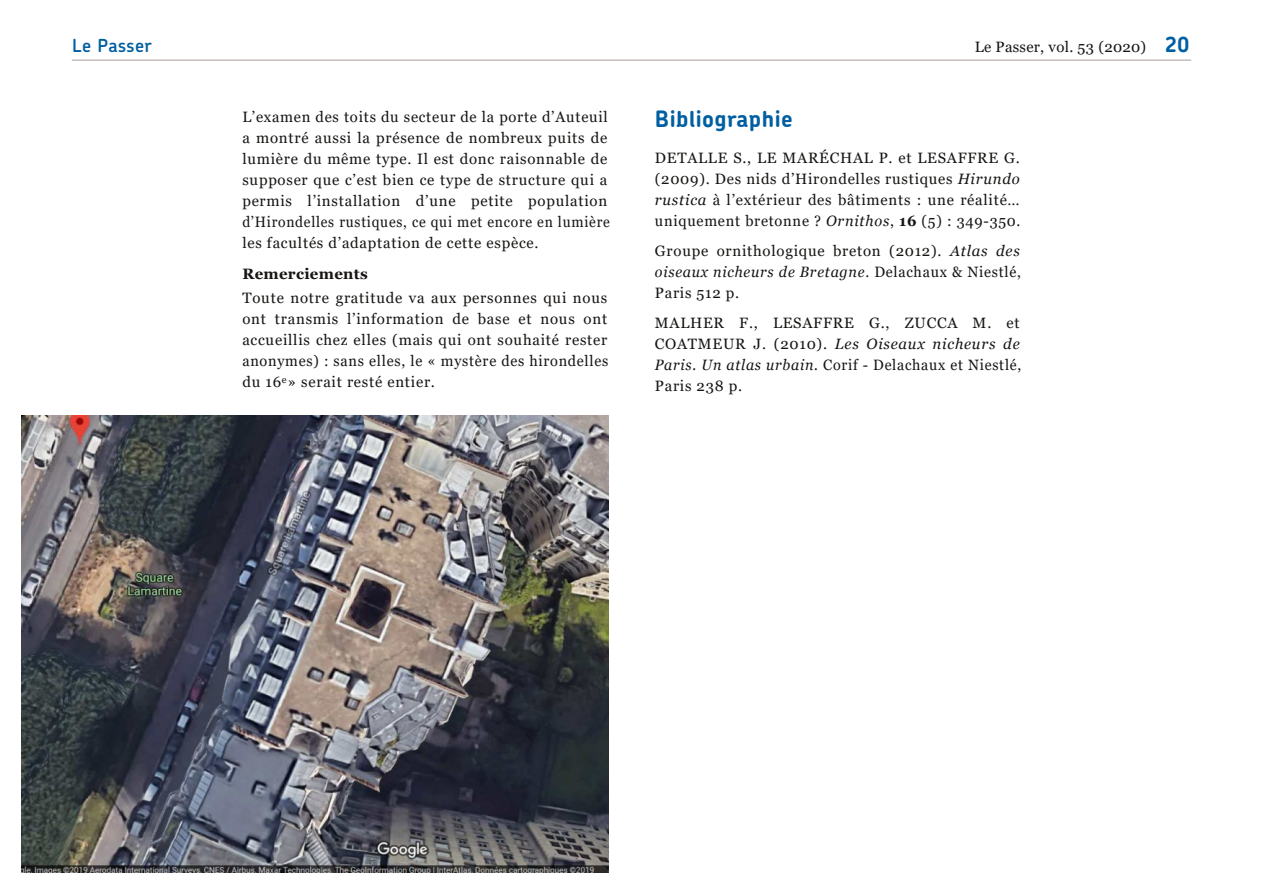
<style>
.page{position:relative;width:1263px;height:893px;background:#fff}
.page>*{position:absolute;margin:0;border:0;box-sizing:border-box;transform-origin:0 0}
.t1{font:700 22.5px "Chevin";letter-spacing:.02em;color:#005fa1}
.t2{font:600 18px "Chevin";letter-spacing:.02em;color:#005fa1}
.t3{font:15px/21px "Georgia";letter-spacing:.05em;color:#171513;text-align:justify}
.t4{font:15px "Georgia";letter-spacing:.02em;color:#171513}
.t5{font:700 15px "Georgia";letter-spacing:.02em;color:#171513}
.s1{font-family:"Chevin";font-weight:700;font-size:21px;color:#005fa1}
.s2{font-style:italic}
.s3{font-weight:700}
</style>
<div class="page">
<hr style="left:72px;top:60px;width:1119px;height:1px;background:#b9b3af">
<img style="left:21px;top:415px;width:587px;height:457px">
<p class="t2" style="left:72px;top:38px;width:81px">Le Passer</p>
<p class="t4" style="left:975px;top:38px;width:216px">Le Passer, vol. 53 (2020) <span class="s1">20</span></p>
<p class="t3" style="left:242px;top:106px;width:369px;text-align:left">L’examen des toits du secteur de la porte d’Auteuil a montré aussi la présence de nombreux puits de lumière du même type. Il est donc raisonnable de supposer que c’est bien ce type de structure qui a permis l’installation d’une petite population d’Hirondelles rustiques, ce qui met encore en lumière les facultés d’adaptation de cette espèce.</p>
<p class="t5" style="left:242px;top:266px;width:127px">Remerciements</p>
<p class="t3" style="left:242px;top:288px;width:368px">Toute notre gratitude va aux personnes qui nous ont transmis l’information de base et nous ont accueillis chez elles (mais qui ont souhaité rester anonymes) : sans elles, le « mystère des hirondelles du 16<sup>e</sup>» serait resté entier.</p>
<h1 class="t1" style="left:655px;top:104px;width:139px">Bibliographie</h1>
<p class="t3" style="left:655px;top:148px;width:367px">DETALLE S., LE MARÉCHAL P. et LESAFFRE G. (2009). Des nids d’Hirondelles rustiques <span class="s2">Hirundo rustica</span> à l’extérieur des bâtiments : une réalité… uniquement bretonne ? <span class="s2">Ornithos</span>, <span class="s3">16</span> (5) : 349-350.</p>
<p class="t3" style="left:655px;top:241px;width:368px">Groupe ornithologique breton (2012). <span class="s2">Atlas des oiseaux nicheurs de Bretagne</span>. Delachaux &amp; Niestlé, Paris 512 p.</p>
<p class="t3" style="left:655px;top:313px;width:368px">MALHER F., LESAFFRE G., ZUCCA M. et COATMEUR J. (2010). <span class="s2">Les Oiseaux nicheurs de Paris. Un atlas urbain.</span> Corif - Delachaux et Niestlé, Paris 238 p.</p>
</div>
